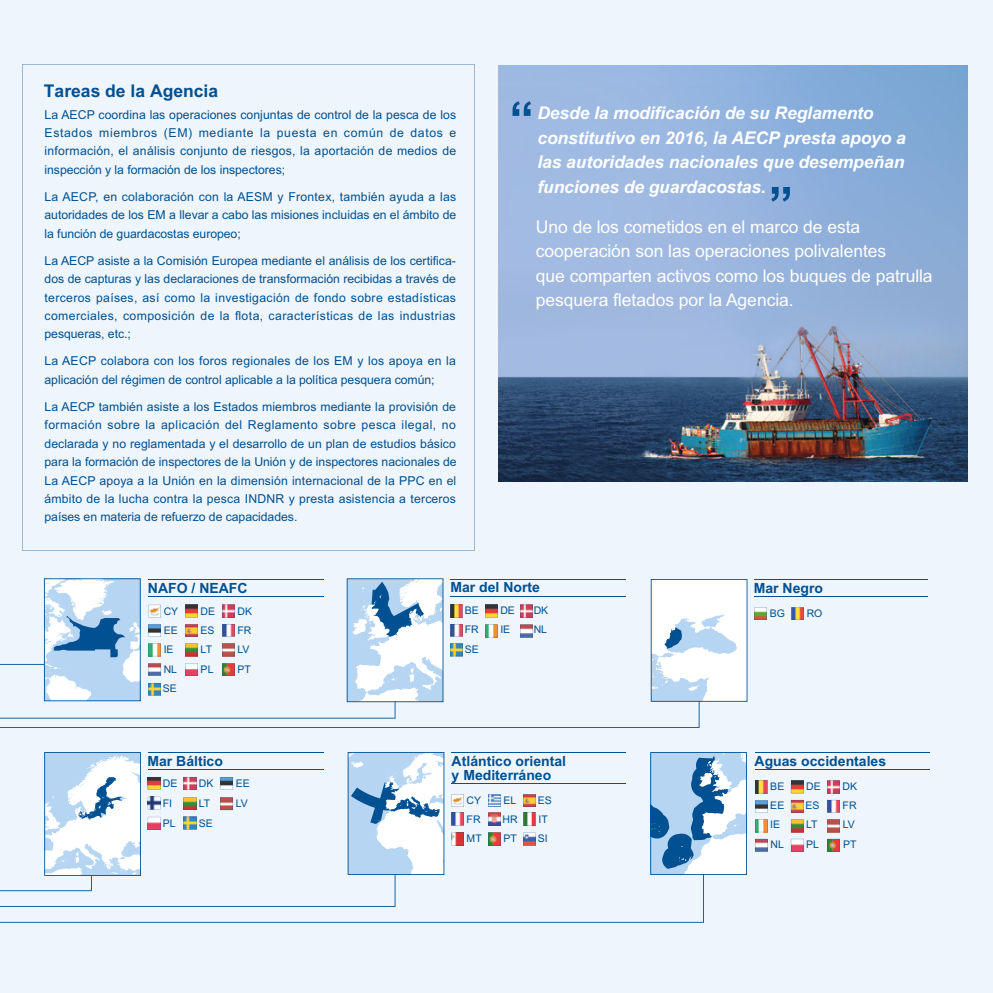
<style>
.page{position:relative;width:993px;height:993px;background:#fff}
.page>*{position:absolute;margin:0;border:0;box-sizing:border-box;transform-origin:0 0}
.t1{font:17.5px/24.5px "Arial";letter-spacing:-.005em;color:#fff}
.t2{font:italic 700 17.5px/24.5px "Arial";letter-spacing:-.005em;color:#fff}
.t3{font:700 17.5px "Arial";color:#005092}
.t4{font:700 14px/14px "Arial";color:#005092}
.t5{font:12.25px/18.4px "Arial";letter-spacing:-.005em;color:#005092;text-align:justify}
.t6{font:10.5px "Arial";color:#005092}
</style>
<div class="page">
<div style="left:0;top:0;width:992px;height:992px;background:#eef5fc"></div>
<svg style="left:485px;top:604px;width:12px;height:13px"></svg>
<svg style="left:450px;top:604px;width:12px;height:13px"></svg>
<svg style="left:520px;top:604px;width:12px;height:13px"></svg>
<svg style="left:450px;top:624px;width:12px;height:12px"></svg>
<svg style="left:485px;top:624px;width:12px;height:13px"></svg>
<svg style="left:520px;top:624px;width:12px;height:13px"></svg>
<svg style="left:450px;top:643px;width:12px;height:13px"></svg>
<hr style="left:450px;top:595px;width:175px;height:1px;background:#005092">
<hr style="left:450px;top:578px;width:175px;height:1px;background:#005092">
<hr style="left:451px;top:783px;width:175px;height:1px;background:#005092">
<svg style="left:488px;top:794px;width:12px;height:12px"></svg>
<svg style="left:451px;top:794px;width:12px;height:12px"></svg>
<svg style="left:523px;top:794px;width:12px;height:12px"></svg>
<hr style="left:754px;top:596px;width:174px;height:1px;background:#005092">
<hr style="left:754px;top:578px;width:174px;height:1px;background:#005092">
<svg style="left:791px;top:607px;width:12px;height:12px"></svg>
<svg style="left:754px;top:607px;width:12px;height:12px"></svg>
<svg style="left:650px;top:579px;width:97px;height:122px;background:#e3eef7"></svg>
<hr style="left:754px;top:769px;width:175px;height:1px;background:#005092">
<hr style="left:754px;top:751px;width:175px;height:1px;background:#005092">
<svg style="left:790px;top:780px;width:13px;height:12px"></svg>
<svg style="left:755px;top:780px;width:12px;height:12px"></svg>
<svg style="left:827px;top:780px;width:12px;height:12px"></svg>
<svg style="left:755px;top:800px;width:12px;height:12px"></svg>
<svg style="left:790px;top:799px;width:13px;height:13px"></svg>
<svg style="left:827px;top:799px;width:12px;height:13px"></svg>
<svg style="left:755px;top:819px;width:12px;height:12px"></svg>
<svg style="left:790px;top:819px;width:13px;height:12px"></svg>
<svg style="left:827px;top:819px;width:12px;height:12px"></svg>
<svg style="left:755px;top:838px;width:12px;height:13px"></svg>
<svg style="left:790px;top:838px;width:13px;height:13px"></svg>
<svg style="left:827px;top:838px;width:12px;height:13px"></svg>
<svg style="left:650px;top:752px;width:96px;height:122px;background:#b6d0e7"></svg>
<svg style="left:0;top:578px;width:444px;height:234px"></svg>
<svg style="left:0;top:812px;width:703px;height:110px"></svg>
<svg style="left:0;top:701px;width:699px;height:70px"></svg>
<img style="left:498px;top:66px;width:469px;height:415px">
<svg style="left:22px;top:64px;width:452px;height:486px"></svg>
<svg style="left:512px;top:101px;width:19px;height:15px"></svg>
<svg style="left:771px;top:187px;width:18px;height:14px"></svg>
<h1 class="t3" style="left:44px;top:79px;width:176px">Tareas de la Agencia</h1>
<p class="t5" style="left:45px;top:105px;width:413px">La AECP coordina las operaciones conjuntas de control de la pesca de los Estados miembros (EM) mediante la puesta en común de datos e información, el análisis conjunto de riesgos, la aportación de medios de inspección y la formación de los inspectores;</p>
<p class="t5" style="left:45px;top:187px;width:413px">La AECP, en colaboración con la AESM y Frontex, también ayuda a las autoridades de los EM a llevar a cabo las misiones incluidas en el ámbito de la función de guardacostas europeo;</p>
<p class="t5" style="left:45px;top:251px;width:413px">La AECP asiste a la Comisión Europea mediante el análisis de los certifica&shy;dos de capturas y las declaraciones de transformación recibidas a través de terceros países, así como la investigación de fondo sobre estadísticas comerciales, composición de la flota, características de las industrias pesqueras, etc.;</p>
<p class="t5" style="left:45px;top:352px;width:412px">La AECP colabora con los foros regionales de los EM y los apoya en la aplicación del régimen de control aplicable a la política pesquera común;</p>
<p class="t5" style="left:44px;top:397px;width:413px">La AECP también asiste a los Estados miembros mediante la provisión de formación sobre la aplicación del Reglamento sobre pesca ilegal, no declarada y no reglamentada y el desarrollo de un plan de estudios básico para la formación de inspectores de la Unión y de inspectores nacionales de La AECP apoya a la Unión en la dimensión internacional de la PPC en el ámbito de la lucha contra la pesca INDNR y presta asistencia a terceros países en materia de refuerzo de capacidades.</p>
<h1 class="t2" style="left:537px;top:102px;width:370px">Desde la modificación de su Reglamento constitutivo en 2016, la AECP presta apoyo a las autoridades nacionales que desempeñan funciones de guardacostas.</h1>
<h1 class="t1" style="left:535px;top:214px;width:398px">Uno de los cometidos en el marco de esta cooperación son las operaciones polivalentes<br>que comparten activos como los buques de patrulla pesquera fletados por la Agencia.</h1>
<p class="t4" style="left:148px;top:581px;width:101px">NAFO / NEAFC</p>
<p class="t6" style="left:200px;top:604px;width:16px">DE</p>
<p class="t6" style="left:237px;top:604px;width:16px">DK</p>
<p class="t6" style="left:164px;top:623px;width:16px">EE</p>
<p class="t6" style="left:200px;top:623px;width:16px">ES</p>
<p class="t6" style="left:237px;top:623px;width:15px">FR</p>
<p class="t6" style="left:164px;top:642px;width:11px">IE</p>
<p class="t6" style="left:200px;top:642px;width:13px">LT</p>
<p class="t6" style="left:237px;top:642px;width:14px">LV</p>
<p class="t6" style="left:164px;top:661px;width:15px">NL</p>
<p class="t6" style="left:200px;top:661px;width:14px">PL</p>
<p class="t6" style="left:237px;top:661px;width:15px">PT</p>
<p class="t6" style="left:163px;top:681px;width:16px">SE</p>
<p class="t6" style="left:164px;top:604px;width:16px">CY</p>
<p class="t4" style="left:147px;top:754px;width:77px">Mar Báltico</p>
<p class="t6" style="left:163px;top:776px;width:16px">DE</p>
<p class="t6" style="left:199px;top:776px;width:16px">DK</p>
<p class="t6" style="left:236px;top:776px;width:16px">EE</p>
<p class="t6" style="left:163px;top:795px;width:11px">FI</p>
<p class="t6" style="left:199px;top:795px;width:13px">LT</p>
<p class="t6" style="left:236px;top:795px;width:14px">LV</p>
<p class="t6" style="left:163px;top:815px;width:14px">PL</p>
<p class="t6" style="left:199px;top:815px;width:16px">SE</p>
<p class="t4" style="left:450px;top:580px;width:91px">Mar del Norte</p>
<p class="t6" style="left:464px;top:603px;width:16px">BE</p>
<p class="t6" style="left:500px;top:603px;width:16px">DE</p>
<p class="t6" style="left:533px;top:603px;width:16px">DK</p>
<p class="t6" style="left:464px;top:622px;width:15px">FR</p>
<p class="t6" style="left:500px;top:622px;width:11px">IE</p>
<p class="t6" style="left:533px;top:622px;width:15px">NL</p>
<p class="t6" style="left:464px;top:641px;width:16px">SE</p>
<p class="t4" style="left:451px;top:754px;width:116px">Atlántico oriental y Mediterráneo</p>
<p class="t6" style="left:466px;top:793px;width:16px">CY</p>
<p class="t6" style="left:503px;top:793px;width:14px">EL</p>
<p class="t6" style="left:537px;top:793px;width:16px">ES</p>
<p class="t6" style="left:466px;top:811px;width:15px">FR</p>
<p class="t6" style="left:502px;top:811px;width:17px">HR</p>
<p class="t6" style="left:537px;top:830px;width:11px">SI</p>
<p class="t6" style="left:538px;top:811px;width:11px">IT</p>
<p class="t6" style="left:466px;top:830px;width:17px">MT</p>
<p class="t6" style="left:503px;top:830px;width:15px">PT</p>
<p class="t4" style="left:753px;top:581px;width:71px">Mar Negro</p>
<p class="t6" style="left:769px;top:606px;width:17px">BG</p>
<p class="t6" style="left:806px;top:606px;width:17px">RO</p>
<p class="t4" style="left:754px;top:754px;width:133px">Aguas occidentales</p>
<p class="t6" style="left:770px;top:778px;width:16px">BE</p>
<p class="t6" style="left:806px;top:778px;width:16px">DE</p>
<p class="t6" style="left:842px;top:778px;width:16px">DK</p>
<p class="t6" style="left:770px;top:798px;width:16px">EE</p>
<p class="t6" style="left:805px;top:798px;width:16px">ES</p>
<p class="t6" style="left:842px;top:798px;width:15px">FR</p>
<p class="t6" style="left:770px;top:817px;width:11px">IE</p>
<p class="t6" style="left:806px;top:817px;width:13px">LT</p>
<p class="t6" style="left:842px;top:817px;width:14px">LV</p>
<p class="t6" style="left:770px;top:837px;width:15px">NL</p>
<p class="t6" style="left:806px;top:837px;width:14px">PL</p>
<p class="t6" style="left:842px;top:837px;width:15px">PT</p>
</div>
